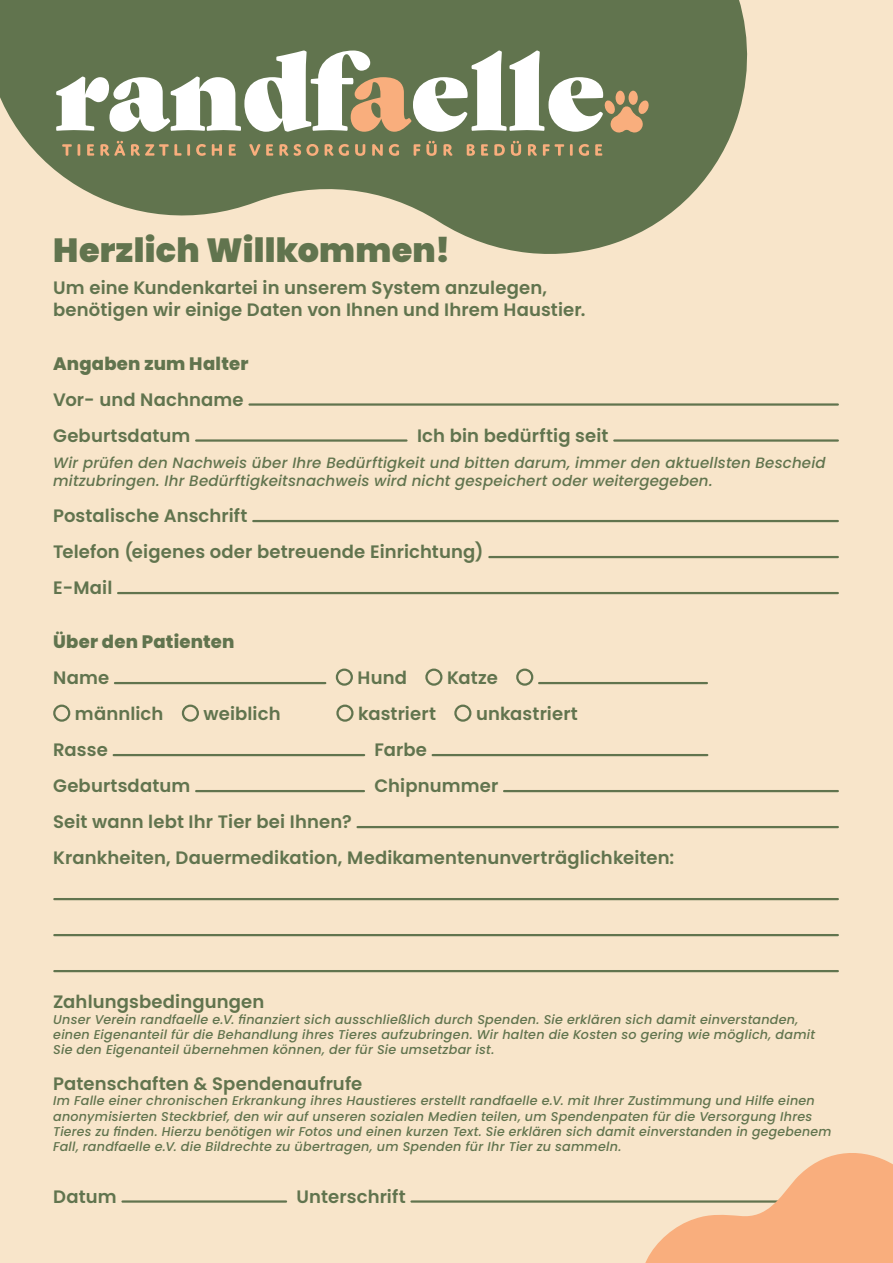
<style>
.page{position:relative;width:893px;height:1263px;background:#f8e5ca}
.page>*{position:absolute;margin:0;border:0;box-sizing:border-box;transform-origin:0 0}
.t1{font:900 33.45px "Poppins";letter-spacing:.01em;color:#61744e}
.t2{font:600 18px/36px "Poppins";letter-spacing:.005em;color:#61744e}
.t3{font:800 18px "Poppins";letter-spacing:.01em;color:#61744e}
.t4{font:italic 500 15px/18px "Poppins";letter-spacing:.015em;color:#61744e}
.t5{font:italic 500 12.75px/15.3px "Poppins";letter-spacing:.02em;color:#61744e}
</style>
<div class="page">
<svg style="left:0;top:0;width:748px;height:254px;fill:#61744e"></svg>
<svg style="left:56px;top:51px;width:593px;height:82px;background:#a9ae97"></svg>
<svg style="left:62px;top:144px;width:10px;height:12px"></svg>
<svg style="left:78px;top:144px;width:2px;height:12px"></svg>
<svg style="left:87px;top:144px;width:7px;height:12px"></svg>
<svg style="left:100px;top:141px;width:25px;height:15px"></svg>
<svg style="left:131px;top:144px;width:59px;height:12px"></svg>
<svg style="left:196px;top:144px;width:10px;height:12px"></svg>
<svg style="left:212px;top:144px;width:10px;height:12px"></svg>
<svg style="left:229px;top:144px;width:7px;height:12px"></svg>
<svg style="left:249px;top:144px;width:11px;height:12px"></svg>
<svg style="left:266px;top:144px;width:7px;height:12px"></svg>
<svg style="left:279px;top:144px;width:39px;height:12px"></svg>
<svg style="left:325px;top:144px;width:24px;height:12px"></svg>
<svg style="left:355px;top:144px;width:10px;height:12px"></svg>
<svg style="left:372px;top:144px;width:11px;height:12px"></svg>
<svg style="left:389px;top:144px;width:10px;height:12px"></svg>
<svg style="left:414px;top:144px;width:6px;height:12px"></svg>
<svg style="left:426px;top:141px;width:11px;height:15px"></svg>
<svg style="left:443px;top:144px;width:10px;height:12px"></svg>
<svg style="left:467px;top:144px;width:8px;height:12px"></svg>
<svg style="left:481px;top:144px;width:7px;height:12px"></svg>
<svg style="left:494px;top:144px;width:11px;height:12px"></svg>
<svg style="left:511px;top:141px;width:10px;height:15px"></svg>
<svg style="left:528px;top:144px;width:9px;height:12px"></svg>
<svg style="left:543px;top:144px;width:21px;height:12px"></svg>
<svg style="left:570px;top:144px;width:3px;height:12px"></svg>
<svg style="left:579px;top:144px;width:10px;height:12px"></svg>
<svg style="left:595px;top:144px;width:7px;height:12px"></svg>
<hr style="left:249px;top:403px;width:589px;height:3px;background:#61744e">
<hr style="left:196px;top:439px;width:210px;height:3px;background:#61744e">
<hr style="left:614px;top:439px;width:224px;height:3px;background:#61744e">
<hr style="left:253px;top:520px;width:585px;height:2px;background:#61744e">
<hr style="left:489px;top:556px;width:349px;height:2px;background:#61744e">
<hr style="left:118px;top:592px;width:720px;height:2px;background:#61744e">
<hr style="left:115px;top:682px;width:210px;height:2px;background:#61744e">
<div style="left:336px;top:668px;width:17px;height:18px;border:2px solid #61744e;border-radius:50%"></div>
<div style="left:425px;top:668px;width:17px;height:18px;border:2px solid #61744e;border-radius:50%"></div>
<div style="left:516px;top:668px;width:17px;height:18px;border:2px solid #61744e;border-radius:50%"></div>
<hr style="left:539px;top:682px;width:168px;height:2px;background:#61744e">
<div style="left:53px;top:704px;width:17px;height:18px;border:2px solid #61744e;border-radius:50%"></div>
<div style="left:182px;top:704px;width:17px;height:18px;border:2px solid #61744e;border-radius:50%"></div>
<div style="left:336px;top:704px;width:18px;height:18px;border:2px solid #61744e;border-radius:50%"></div>
<div style="left:454px;top:704px;width:17px;height:18px;border:2px solid #61744e;border-radius:50%"></div>
<hr style="left:114px;top:754px;width:250px;height:2px;background:#61744e">
<hr style="left:433px;top:754px;width:274px;height:2px;background:#61744e">
<hr style="left:196px;top:790px;width:168px;height:2px;background:#61744e">
<hr style="left:504px;top:790px;width:334px;height:2px;background:#61744e">
<hr style="left:358px;top:826px;width:480px;height:2px;background:#61744e">
<hr style="left:54px;top:898px;width:784px;height:2px;background:#61744e">
<hr style="left:54px;top:934px;width:784px;height:2px;background:#61744e">
<hr style="left:54px;top:970px;width:784px;height:2px;background:#61744e">
<hr style="left:122px;top:1200px;width:164px;height:3px;background:#61744e">
<hr style="left:411px;top:1200px;width:380px;height:3px;background:#61744e">
<svg style="left:627px;top:1153px;width:266px;height:110px"></svg>
<p class="t1" style="left:53px;top:231px;width:399px">Herzlich Willkommen!</p>
<p class="t2" style="left:53px;top:277px;width:534px;line-height:21.6px">Um eine Kundenkartei in unserem System anzulegen, benötigen wir einige Daten von Ihnen und Ihrem Haustier.</p>
<p class="t3" style="left:53px;top:353px;width:197px">Angaben zum Halter</p>
<p class="t2" style="left:53px;top:381px;width:192px">Vor- und Nachname<br>Geburtsdatum</p>
<p class="t2" style="left:417px;top:417px;width:193px">Ich bin bedürftig seit</p>
<p class="t4" style="left:53px;top:454px;width:774px">Wir prüfen den Nachweis über Ihre Bedürftigkeit und bitten darum, immer den aktuellsten Bescheid mitzubringen. Ihr Bedürftigkeitsnachweis wird nicht gespeichert oder weitergegeben.</p>
<p class="t2" style="left:53px;top:498px;width:196px">Postalische Anschrift</p>
<p class="t2" style="left:53px;top:534px;width:432px">Telefon (eigenes oder betreuende Einrichtung)<br>E-Mail</p>
<p class="t3" style="left:53px;top:631px;width:183px">Über den Patienten</p>
<p class="t2" style="left:53px;top:660px;width:57px">Name</p>
<p class="t2" style="left:358px;top:660px;width:51px">Hund</p>
<p class="t2" style="left:447px;top:660px;width:52px">Katze</p>
<p class="t2" style="left:75px;top:696px;width:90px">männlich</p>
<p class="t2" style="left:204px;top:696px;width:78px">weiblich</p>
<p class="t2" style="left:358px;top:696px;width:79px">kastriert</p>
<p class="t2" style="left:476px;top:696px;width:103px">unkastriert</p>
<p class="t2" style="left:53px;top:732px;width:56px">Rasse</p>
<p class="t2" style="left:375px;top:732px;width:54px">Farbe</p>
<p class="t2" style="left:53px;top:768px;width:139px">Geburtsdatum</p>
<p class="t2" style="left:374px;top:768px;width:125px">Chipnummer</p>
<p class="t2" style="left:53px;top:804px;width:300px">Seit wann lebt Ihr Tier bei Ihnen?</p>
<p class="t2" style="left:53px;top:840px;width:623px">Krankheiten, Dauermedikation, Medikamentenunverträglichkeiten:</p>
<p class="t2" style="left:53px;top:984px;width:213px">Zahlungsbedingungen</p>
<p class="t5" style="left:53px;top:1011px;width:763px">Unser Verein randfaelle e.V. finanziert sich ausschließlich durch Spenden. Sie erklären sich damit einverstanden, einen Eigenanteil für die Behandlung ihres Tieres aufzubringen. Wir halten die Kosten so gering wie möglich, damit<br>Sie den Eigenanteil übernehmen können, der für Sie umsetzbar ist.</p>
<p class="t2" style="left:53px;top:1066px;width:311px">Patenschaften &amp; Spendenaufrufe</p>
<p class="t5" style="left:53px;top:1093px;width:780px">Im Falle einer chronischen Erkrankung ihres Haustieres erstellt randfaelle e.V. mit Ihrer Zustimmung und Hilfe einen anonymisierten Steckbrief, den wir auf unseren sozialen Medien teilen, um Spendenpaten für die Versorgung Ihres Tieres zu finden. Hierzu benötigen wir Fotos und einen kurzen Text. Sie erklären sich damit einverstanden in gegebenem Fall, randfaelle e.V. die Bildrechte zu übertragen, um Spenden für Ihr Tier zu sammeln.</p>
<p class="t2" style="left:53px;top:1178px;width:65px">Datum</p>
<p class="t2" style="left:297px;top:1178px;width:111px">Unterschrift</p>
</div>
